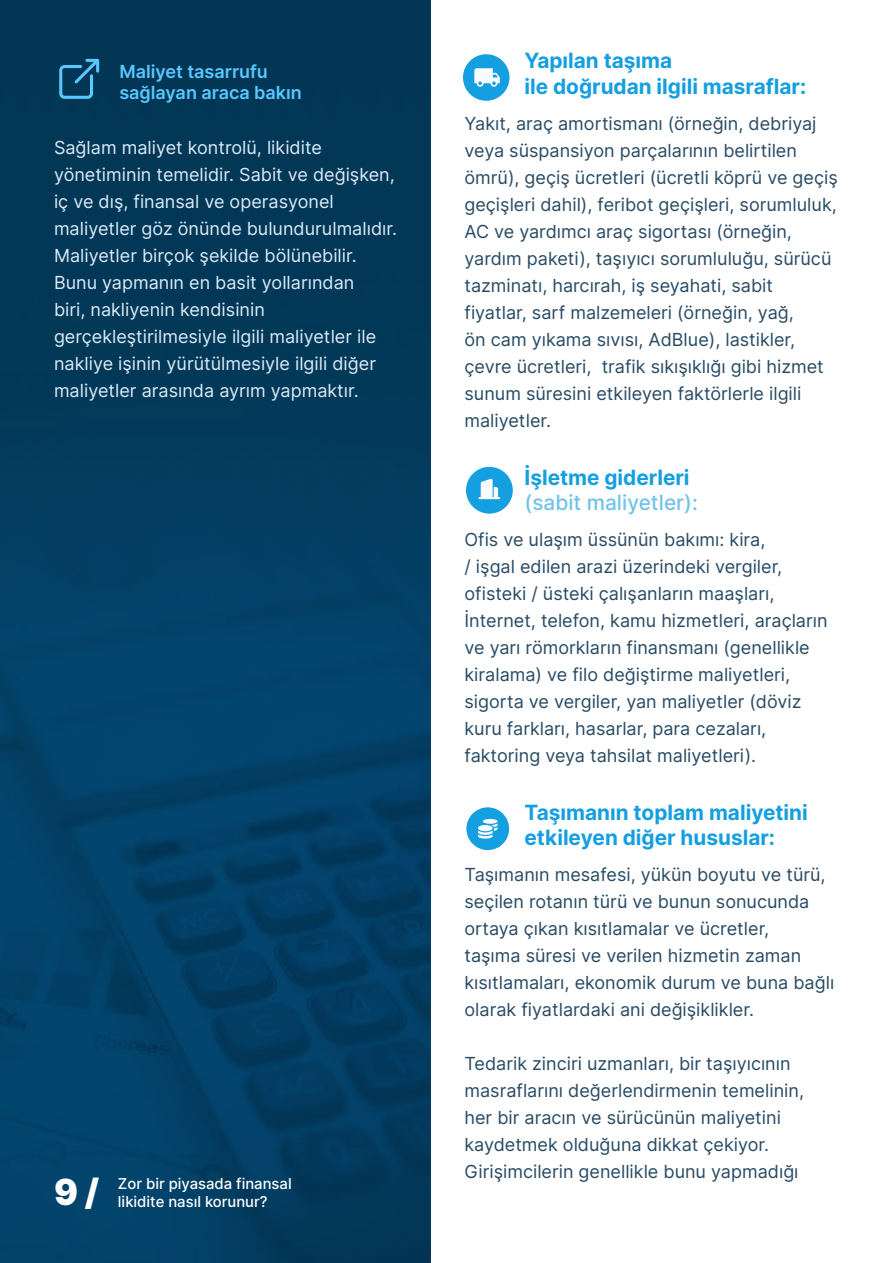
<style>
.page{position:relative;width:893px;height:1263px;background:#fff}
.page>*{position:absolute;margin:0;border:0;box-sizing:border-box;transform-origin:0 0}
.t1{font:900 36px "Inter";color:#fff}
.t2{font:700 21px/25.2px "Inter";color:#149fe0}
.t3{font:500 21px "Inter";color:#70c3eb}
.t4{font:18px/27px "Inter";color:#284b65}
.t5{font:18px/27px "Inter";color:#daebf7}
.t6{font:600 18px/21.6px "Inter";color:#59c8ff}
.t7{font:500 15px/18px "Inter";color:#fff}
</style>
<div class="page">
<img style="left:0;top:0;width:430px;height:1263px">
<div style="left:466px;top:467px;width:47px;height:47px;background:#149fe0;border-radius:50%"></div>
<svg style="left:479px;top:479px;width:21px;height:20px"></svg>
<div style="left:466px;top:807px;width:43px;height:43px;background:#149fe0;border-radius:50%"></div>
<svg style="left:478px;top:819px;width:20px;height:19px"></svg>
<div style="left:463px;top:54px;width:46px;height:47px;background:#149fe0;border-radius:50%"></div>
<svg style="left:474px;top:68px;width:26px;height:19px"></svg>
<svg style="left:57px;top:57px;width:44px;height:44px"></svg>
<p class="t6" style="left:119px;top:60px;width:184px">Maliyet tasarrufu sağlayan araca bakın</p>
<p class="t5" style="left:54px;top:133px;width:344px">Sağlam maliyet kontrolü, likidite yönetiminin temelidir. Sabit ve değişken, iç ve dış, finansal ve operasyonel maliyetler göz önünde bulundurulmalıdır.<br>Maliyetler birçok şekilde bölünebilir.<br>Bunu yapmanın en basit yollarından<br>biri, nakliyenin kendisinin gerçekleştirilmesiyle ilgili maliyetler ile nakliye işinin yürütülmesiyle ilgili diğer maliyetler arasında ayrım yapmaktır.</p>
<h1 class="t1" style="left:54px;top:1166px;width:47px">9 /</h1>
<p class="t7" style="left:118px;top:1174px;width:175px">Zor bir piyasada finansal likidite nasıl korunur?</p>
<p class="t2" style="left:524px;top:48px;width:283px">Yapılan taşıma<br>ile doğrudan ilgili masraflar:</p>
<p class="t4" style="left:464px;top:109px;width:375px">Yakıt, araç amortismanı (örneğin, debriyaj veya süspansiyon parçalarının belirtilen ömrü), geçiş ücretleri (ücretli köprü ve geçiş geçişleri dahil), feribot geçişleri, sorumluluk, AC ve yardımcı araç sigortası (örneğin, yardım paketi), taşıyıcı sorumluluğu, sürücü tazminatı, harcırah, iş seyahati, sabit fiyatlar, sarf malzemeleri (örneğin, yağ,<br>ön cam yıkama sıvısı, AdBlue), lastikler, çevre ücretleri, trafik sıkışıklığı gibi hizmet sunum süresini etkileyen faktörlerle ilgili maliyetler.</p>
<p class="t2" style="left:524px;top:464px;width:167px">İşletme giderleri</p>
<p class="t3" style="left:524px;top:487px;width:175px">(sabit maliyetler):</p>
<p class="t4" style="left:464px;top:526px;width:365px">Ofis ve ulaşım üssünün bakımı: kira,<br>/ işgal edilen arazi üzerindeki vergiler, ofisteki / üsteki çalışanların maaşları, İnternet, telefon, kamu hizmetleri, araçların ve yarı römorkların finansmanı (genellikle kiralama) ve filo değiştirme maliyetleri, sigorta ve vergiler, yan maliyetler (döviz kuru farkları, hasarlar, para cezaları, faktoring veya tahsilat maliyetleri).</p>
<p class="t2" style="left:524px;top:799px;width:285px">Taşımanın toplam maliyetini etkileyen diğer hususlar:</p>
<p class="t4" style="left:464px;top:861px;width:371px">Taşımanın mesafesi, yükün boyutu ve türü, seçilen rotanın türü ve bunun sonucunda ortaya çıkan kısıtlamalar ve ücretler,<br>taşıma süresi ve verilen hizmetin zaman kısıtlamaları, ekonomik durum ve buna bağlı olarak fiyatlardaki ani değişiklikler.</p>
<p class="t4" style="left:464px;top:1050px;width:341px">Tedarik zinciri uzmanları, bir taşıyıcının masraflarını değerlendirmenin temelinin, her bir aracın ve sürücünün maliyetini kaydetmek olduğuna dikkat çekiyor.<br>Girişimcilerin genellikle bunu yapmadığı</p>
</div>
